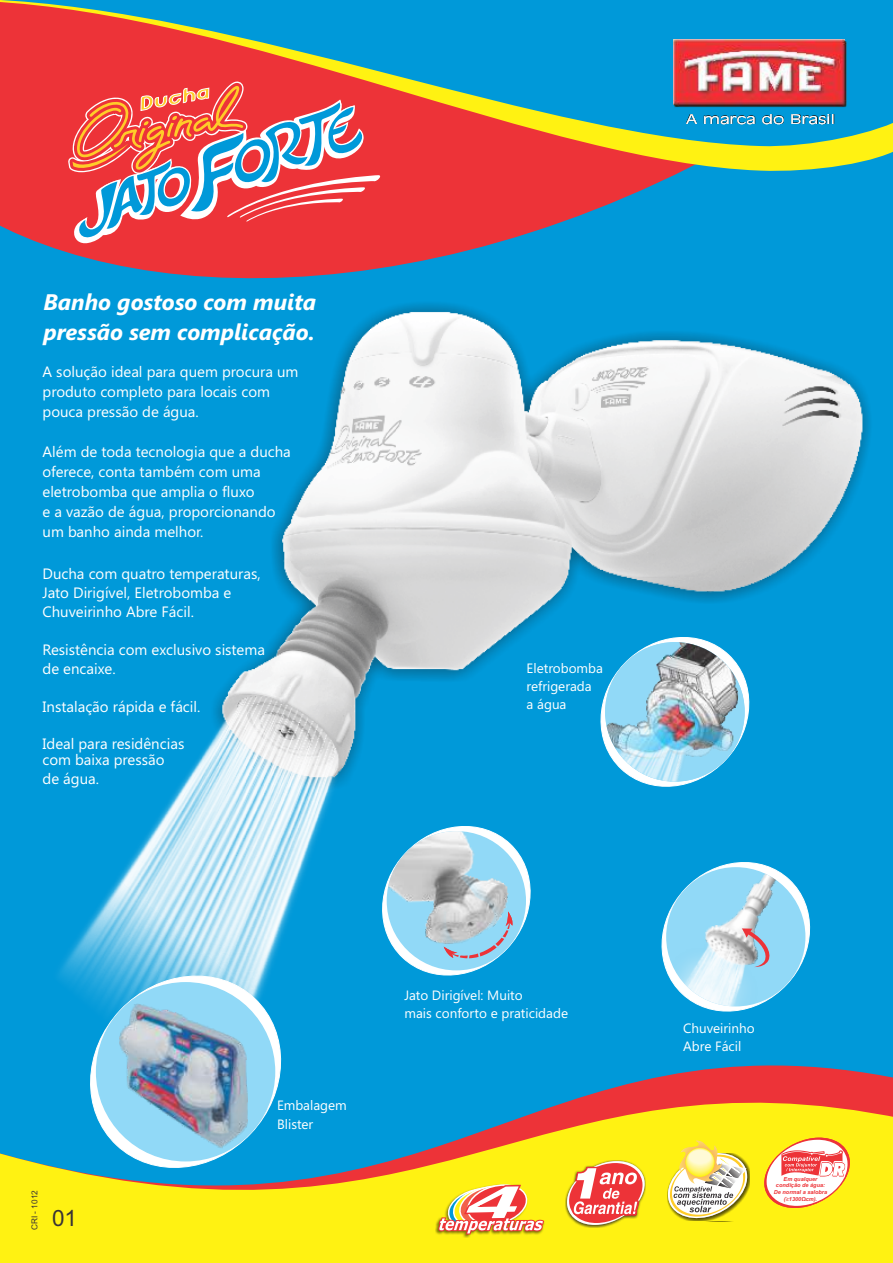
<style>
.page{position:relative;width:893px;height:1263px;background:#0099d9}
.page>*{position:absolute;margin:0;border:0;box-sizing:border-box;transform-origin:0 0}
.t1{font:italic 700 22.5px/30px "Segoe UI";color:#fff}
.t2{font:22.5px "Arial";color:#383336}
.t3{font:15px/20px "Segoe UI";color:#fff}
.t4{font:13.5px/18px "Segoe UI";color:#fff}
.t5{font:8.25px "Arial";color:#383336}
.t6{font:italic 700 5.55px/6.3px "Arial";color:#ed3338;text-align:center}
.s1{font-family:"Arial Unicode MS";font-weight:400;font-style:normal}
</style>
<div class="page">
<svg style="left:0;top:173px;width:678px;height:106px;fill:#ed3338"></svg>
<svg style="left:0;top:148px;width:893px;height:25px;background:#db773b"></svg>
<svg style="left:0;top:0;width:893px;height:148px"></svg>
<img style="left:686px;top:114px;width:148px;height:11px">
<img style="left:670px;top:36px;width:177px;height:71px">
<svg style="left:686px;top:114px;width:147px;height:10px"></svg>
<svg style="left:0;top:1075px;width:893px;height:188px;background:#efe91e"></svg>
<img style="left:43px;top:303px;width:840px;height:882px">
<svg style="left:64px;top:28px;width:321px;height:227px;background:#cf6062"></svg>
<svg style="left:764px;top:1135px;width:86px;height:76px;background:#face8b"></svg>
<div style="left:667px;top:1153px;width:83px;height:68px;background:#383336;opacity:.54"></div>
<svg style="left:668px;top:1140px;width:79px;height:82px;background:#e4d97d"></svg>
<img style="left:565px;top:1160px;width:81px;height:67px">
<svg style="left:567px;top:1158px;width:78px;height:85px;background:#f2a751"></svg>
<img style="left:436px;top:1185px;width:108px;height:52px">
<svg style="left:438px;top:1183px;width:106px;height:51px;background:#f0b868"></svg>
<svg style="left:80px;top:964px;width:211px;height:215px"></svg>
<div style="left:96px;top:982px;width:179px;height:179px;background:#91d9f7;border-radius:50%"></div>
<img style="left:120px;top:1004px;width:128px;height:145px">
<svg style="left:374px;top:817px;width:164px;height:167px"></svg>
<img style="left:387px;top:831px;width:126px;height:121px">
<svg style="left:654px;top:853px;width:163px;height:167px"></svg>
<svg style="left:593px;top:628px;width:164px;height:167px"></svg>
<img style="left:605px;top:642px;width:140px;height:140px;border-radius:50%">
<h1 class="t1" style="left:43px;top:289px;width:274px">Banho gostoso com muita pressão sem complicação.</h1>
<p class="t3" style="left:43px;top:363px;width:258px">A solução ideal para quem procura um produto completo para locais com pouca pressão de água.</p>
<p class="t3" style="left:43px;top:443px;width:250px">Além de toda tecnologia que a ducha oferece, conta também com uma eletrobomba que amplia o fluxo<br>e a vazão de água, proporcionando um banho ainda melhor.</p>
<p class="t3" style="left:43px;top:565px;width:220px;line-height:18.9px">Ducha com quatro temperaturas,<br>Jato Dirigível, Eletrobomba e<br>Chuveirinho Abre Fácil.</p>
<p class="t3" style="left:43px;top:641px;width:224px;line-height:18.9px">Resistência com exclusivo sistema de encaixe.</p>
<p class="t3" style="left:43px;top:698px;width:159px">Instalação rápida e fácil.</p>
<p class="t3" style="left:43px;top:737px;width:143px;line-height:15.9px">Ideal para residências com baixa pressão</p>
<p class="t3" style="left:43px;top:770px;width:58px">de água.</p>
<p class="t4" style="left:527px;top:660px;width:78px">Eletrobomba refrigerada<br>a água</p>
<p class="t5" style="left:31px;top:1230px;width:41px;rotate:-90deg">CRI - 1012</p>
<h1 class="t2" style="left:52px;top:1210px;width:27px">01</h1>
<p class="t4" style="left:277px;top:1097px;width:71px;line-height:19.4px">Embalagem<br>Blister</p>
<p class="t4" style="left:404px;top:988px;width:165px">Jato Dirigível: Muito<br>mais conforto e praticidade</p>
<p class="t4" style="left:683px;top:1020px;width:73px">Chuveirinho<br>Abre Fácil</p>
<p class="t6" style="left:774px;top:1176px;width:55px">Em qualquer condição de água:<br>De normal a salobra</p>
<p class="t6" style="left:784px;top:1196px;width:35px">(<span class="s1">≥</span>1300Ωcm).</p>
</div>
